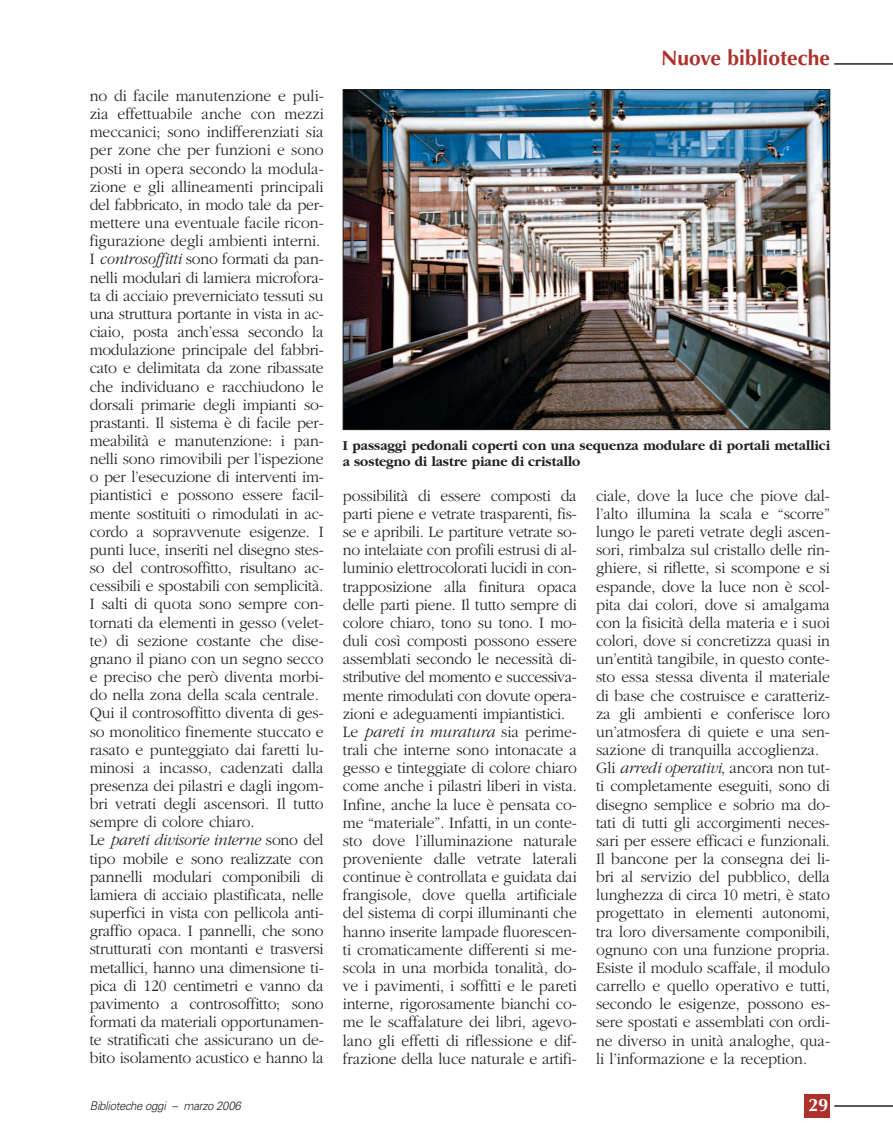
<style>
.page{position:relative;width:893px;height:1148px;background:#fff}
.page>*{position:absolute;margin:0;border:0;box-sizing:border-box;transform-origin:0 0}
.t1{font:700 21px "Optima";color:#ac312d}
.t2{font:700 18px "Optima";color:#fff}
.t3{font:300 16.5px/18.1px "Garamond";letter-spacing:-.005em;color:#231f20;scale:.95 1}
.t4{font:700 14.25px/15.8px "Garamond";color:#231f20;scale:.95 1}
.t5{font:italic 300 12px "Univers";letter-spacing:-.03em;color:#231f20;scale:.95 1}
.s1{font-style:italic}
</style>
<div class="page">
<div style="left:804px;top:1094px;width:26px;height:23px;background:#ac312d"></div>
<hr style="left:834px;top:1105px;width:58px;height:1px;background:#231f20">
<hr style="left:834px;top:63px;width:58px;height:2px;background:#231f20">
<img style="left:345px;top:91px;width:483px;height:337px">
<p class="t3" style="left:90px;top:88px;width:248px">no di facile manutenzione e puli&shy;zia effettuabile anche con mezzi meccanici; sono indifferenziati sia per zone che per funzioni e sono posti in opera secondo la modula&shy;zione e gli allineamenti principali del fabbricato, in modo tale da per&shy;mettere una eventuale facile ricon&shy;figurazione degli ambienti interni.<br>I <span class="s1">controsoffitti</span> sono formati da pan&shy;nelli modulari di lamiera microfora&shy;ta di acciaio preverniciato tessuti su una struttura portante in vista in ac&shy;ciaio, posta anch’essa secondo la modulazione principale del fabbri&shy;cato e delimitata da zone ribassate che individuano e racchiudono le dorsali primarie degli impianti so&shy;prastanti. Il sistema è di facile per&shy;meabilità e manutenzione: i pan&shy;nelli sono rimovibili per l’ispezione o per l’esecuzione di interventi im&shy;piantistici e possono essere facil&shy;mente sostituiti o rimodulati in ac&shy;cordo a sopravvenute esigenze. I punti luce, inseriti nel disegno stes&shy;so del controsoffitto, risultano ac&shy;cessibili e spostabili con semplicità.<br>I salti di quota sono sempre con&shy;tornati da elementi in gesso (velet&shy;te) di sezione costante che dise&shy;gnano il piano con un segno secco e preciso che però diventa morbi&shy;do nella zona della scala centrale.<br>Qui il controsoffitto diventa di ges&shy;so monolitico finemente stuccato e rasato e punteggiato dai faretti lu&shy;minosi a incasso, cadenzati dalla presenza dei pilastri e dagli ingom&shy;bri vetrati degli ascensori. Il tutto sempre di colore chiaro.<br>Le <span class="s1">pareti divisorie interne</span> sono del tipo mobile e sono realizzate con pannelli modulari componibili di lamiera di acciaio plastificata, nelle superfici in vista con pellicola anti&shy;graffio opaca. I pannelli, che sono strutturati con montanti e trasversi metallici, hanno una dimensione ti&shy;pica di 120 centimetri e vanno da pavimento a controsoffitto; sono formati da materiali opportunamen&shy;te stratificati che assicurano un de&shy;bito isolamento acustico e hanno la</p>
<p class="t5" style="left:90px;top:1100px;width:161px">Biblioteche oggi – marzo 2006</p>
<p class="t1" style="left:661px;top:49px;width:170px">Nuove biblioteche</p>
<p class="t4" style="left:343px;top:438px;width:514px">I passaggi pedonali coperti con una sequenza modulare di portali metallici a sostegno di lastre piane di cristallo</p>
<p class="t3" style="left:343px;top:488px;width:248px">possibilità di essere composti da parti piene e vetrate trasparenti, fis&shy;se e apribili. Le partiture vetrate so&shy;no intelaiate con profili estrusi di al&shy;luminio elettrocolorati lucidi in con&shy;trapposizione alla finitura opaca delle parti piene. Il tutto sempre di colore chiaro, tono su tono. I mo&shy;duli così composti possono essere assemblati secondo le necessità di&shy;stributive del momento e successiva&shy;mente rimodulati con dovute opera&shy;zioni e adeguamenti impiantistici.<br>Le <span class="s1">pareti in muratura</span> sia perime&shy;trali che interne sono intonacate a gesso e tinteggiate di colore chiaro come anche i pilastri liberi in vista.<br>Infine, anche la luce è pensata co&shy;me “materiale”. Infatti, in un conte&shy;sto dove l’illuminazione naturale proveniente dalle vetrate laterali continue è controllata e guidata dai frangisole, dove quella artificiale del sistema di corpi illuminanti che hanno inserite lampade fluorescen&shy;ti cromaticamente differenti si me&shy;scola in una morbida tonalità, do&shy;ve i pavimenti, i soffitti e le pareti interne, rigorosamente bianchi co&shy;me le scaffalature dei libri, agevo&shy;lano gli effetti di riflessione e dif&shy;frazione della luce naturale e artifi-</p>
<p class="t3" style="left:596px;top:488px;width:248px">ciale, dove la luce che piove dal&shy;l’alto illumina la scala e “scorre” lungo le pareti vetrate degli ascen&shy;sori, rimbalza sul cristallo delle rin&shy;ghiere, si riflette, si scompone e si espande, dove la luce non è scol&shy;pita dai colori, dove si amalgama con la fisicità della materia e i suoi colori, dove si concretizza quasi in un’entità tangibile, in questo conte&shy;sto essa stessa diventa il materiale di base che costruisce e caratteriz&shy;za gli ambienti e conferisce loro un’atmosfera di quiete e una sen&shy;sazione di tranquilla accoglienza.<br>Gli <span class="s1">arredi operativi</span>, ancora non tut&shy;ti completamente eseguiti, sono di disegno semplice e sobrio ma do&shy;tati di tutti gli accorgimenti neces&shy;sari per essere efficaci e funzionali.<br>Il bancone per la consegna dei li&shy;bri al servizio del pubblico, della lunghezza di circa 10 metri, è stato progettato in elementi autonomi, tra loro diversamente componibili, ognuno con una funzione propria.<br>Esiste il modulo scaffale, il modulo carrello e quello operativo e tutti, secondo le esigenze, possono es&shy;sere spostati e assemblati con ordi&shy;ne diverso in unità analoghe, qua&shy;li l’informazione e la reception.</p>
<p class="t2" style="left:808px;top:1097px;width:22px">29</p>
</div>
